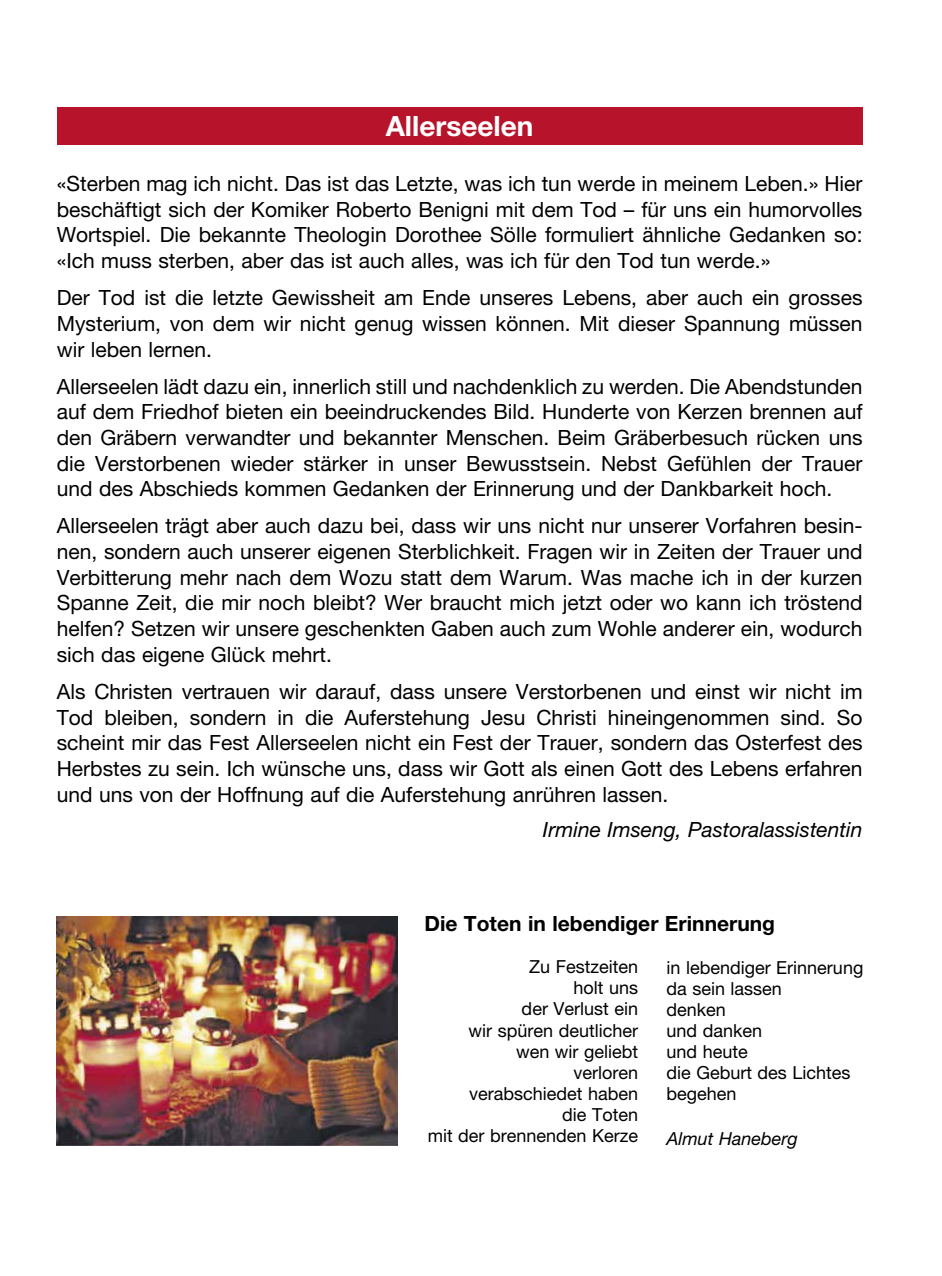
<style>
.page{position:relative;width:942px;height:1276px;background:#fff}
.page>*{position:absolute;margin:0;border:0;box-sizing:border-box;transform-origin:0 0}
.t1{font:700 28px "Helvetica Neue LT Pro";color:#fff}
.t2{font:21px/25.6px "Helvetica Neue LT Pro";color:#000;text-align:justify}
.t3{font:italic 21px "Helvetica Neue LT Pro";color:#000}
.t4{font:700 21px "Helvetica Neue LT Pro";color:#000}
.t5{font:18px/21px "Helvetica Neue LT Pro";color:#000;text-align:right}
.t6{font:italic 18px "Helvetica Neue LT Pro";color:#000}
</style>
<div class="page">
<div style="left:57px;top:108px;width:805px;height:37px;background:#b7142c"></div>
<img style="left:57px;top:916px;width:340px;height:229px">
<h1 class="t1" style="left:385px;top:109px;width:149px">Allerseelen</h1>
<p class="t2" style="left:57px;top:170px;width:807px">«Sterben mag ich nicht. Das ist das Letzte, was ich tun werde in meinem Leben.» Hier beschäftigt sich der Komiker Roberto Benigni mit dem Tod – für uns ein humorvolles Wortspiel. Die bekannte Theologin Dorothee Sölle formuliert ähnliche Gedanken so: «Ich muss sterben, aber das ist auch alles, was ich für den Tod tun werde.»</p>
<p class="t2" style="left:57px;top:285px;width:807px">Der Tod ist die letzte Gewissheit am Ende unseres Lebens, aber auch ein grosses Mysterium, von dem wir nicht genug wissen können. Mit dieser Spannung müssen wir leben lernen.</p>
<p class="t2" style="left:57px;top:373px;width:807px">Allerseelen lädt dazu ein, innerlich still und nachdenklich zu werden. Die Abendstunden auf dem Friedhof bieten ein beeindruckendes Bild. Hunderte von Kerzen brennen auf den Gräbern verwandter und bekannter Menschen. Beim Gräberbesuch rücken uns die Verstorbenen wieder stärker in unser Bewusstsein. Nebst Gefühlen der Trauer und des Abschieds kommen Gedanken der Erinnerung und der Dankbarkeit hoch.</p>
<p class="t2" style="left:57px;top:513px;width:807px">Allerseelen trägt aber auch dazu bei, dass wir uns nicht nur unserer Vorfahren besin&shy;nen, sondern auch unserer eigenen Sterblichkeit. Fragen wir in Zeiten der Trauer und Verbitterung mehr nach dem Wozu statt dem Warum. Was mache ich in der kurzen Spanne Zeit, die mir noch bleibt? Wer braucht mich jetzt oder wo kann ich tröstend helfen? Setzen wir unsere geschenkten Gaben auch zum Wohle anderer ein, wodurch sich das eigene Glück mehrt.</p>
<p class="t2" style="left:57px;top:678px;width:807px">Als Christen vertrauen wir darauf, dass unsere Verstorbenen und einst wir nicht im Tod bleiben, sondern in die Auferstehung Jesu Christi hineingenommen sind. So scheint mir das Fest Allerseelen nicht ein Fest der Trauer, sondern das Osterfest des Herbstes zu sein. Ich wünsche uns, dass wir Gott als einen Gott des Lebens erfahren und uns von der Hoffnung auf die Auferstehung anrühren lassen.</p>
<p class="t3" style="left:542px;top:817px;width:321px">Irmine Imseng, Pastoralassistentin</p>
<p class="t4" style="left:424px;top:911px;width:352px">Die Toten in lebendiger Erinnerung</p>
<p class="t5" style="left:427px;top:956px;width:212px">Zu Festzeiten<br>holt uns<br>der Verlust ein<br>wir spüren deutlicher<br>wen wir geliebt<br>verloren<br>verabschiedet haben<br>die Toten<br>mit der brennenden Kerze</p>
<p class="t5" style="left:666px;top:956px;width:198px;text-align:left">in lebendiger Erinnerung da sein lassen<br>denken<br>und danken<br>und heute<br>die Geburt des Lichtes begehen</p>
<p class="t6" style="left:666px;top:1127px;width:133px">Almut Haneberg</p>
</div>
